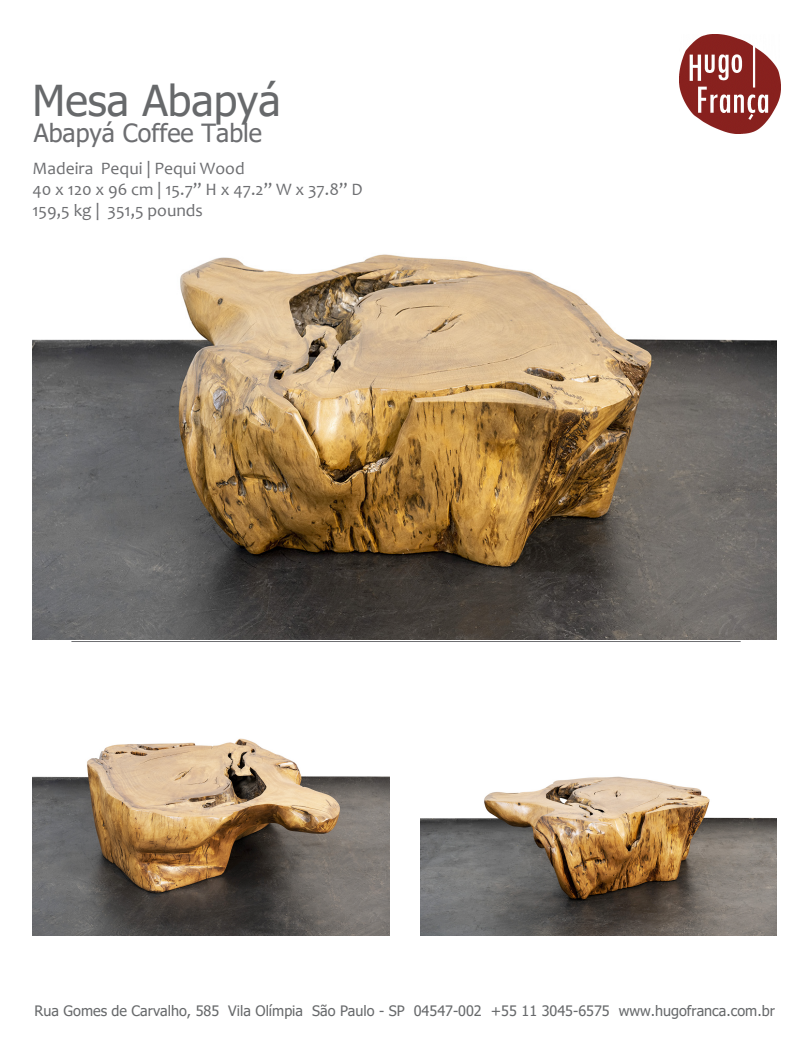
<style>
.page{position:relative;width:812px;height:1053px;background:#fff}
.page>*{position:absolute;margin:0;border:0;box-sizing:border-box;transform-origin:0 0}
.t1{font:42.5px "Tahoma";color:#67696b}
.t2{font:25px "Tahoma";color:#6d6e71}
.t3{font:17.5px/21px "Candara";color:#6d6e71}
.t4{font:14.38px "Tahoma";color:#67696b}
</style>
<div class="page">
<hr style="left:71px;top:641px;width:669px;height:1px;background:#6d6e71">
<img style="left:679px;top:35px;width:101px;height:98px">
<img style="left:32px;top:254px;width:744px;height:385px">
<img style="left:32px;top:738px;width:357px;height:197px">
<img style="left:420px;top:776px;width:356px;height:159px">
<h1 class="t1" style="left:33px;top:72px;width:249px">Mesa Abapyá</h1>
<h2 class="t2" style="left:34px;top:116px;width:230px">Abapyá Coffee Table</h2>
<p class="t3" style="left:32px;top:158px;width:332px">Madeira Pequi | Pequi Wood<br>40 x 120 x 96 cm | 15.7” H x 47.2” W x 37.8” D<br>159,5 kg | 351,5 pounds</p>
<p class="t4" style="left:35px;top:1000px;width:741px">Rua Gomes de Carvalho, 585 Vila Olímpia São Paulo - SP 04547-002 +55 11 3045-6575 www.hugofranca.com.br</p>
</div>
